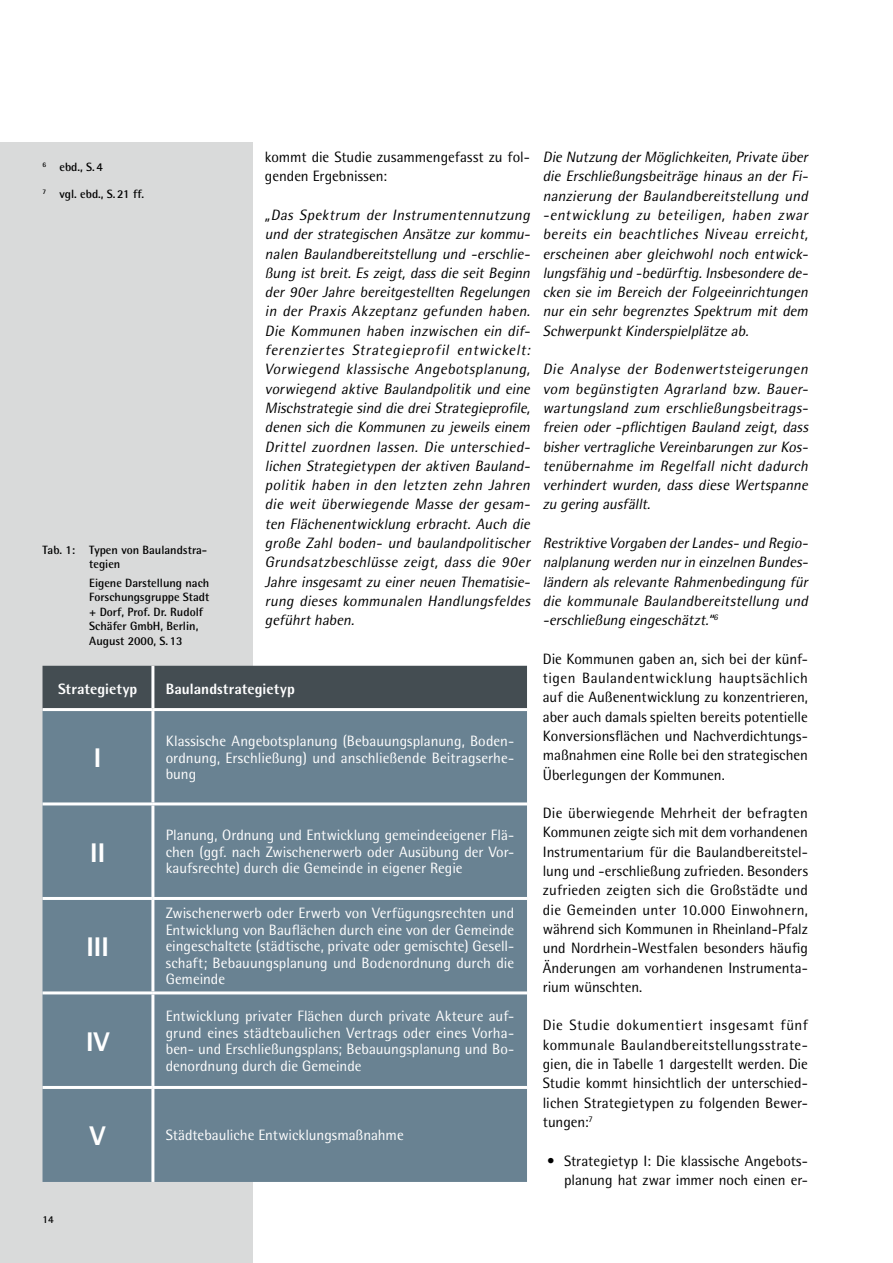
<style>
.page{position:relative;width:893px;height:1263px;background:#fff}
.page>*{position:absolute;margin:0;border:0;box-sizing:border-box;transform-origin:0 0}
.t1{font:800 27px "Agfa Rotis Semisans";letter-spacing:-.005em;color:#fff}
.t2{font:italic 15px/19.4px "Agfa Rotis Semisans";color:#000;text-align:justify}
.t3{font:15px/19.4px "Agfa Rotis Semisans";color:#000;text-align:justify}
.t4{font:15px/16.5px "Agfa Rotis Semisans";color:#fff;text-align:justify}
.t5{font:800 15px "Agfa Rotis Semisans";letter-spacing:.005em;color:#fff}
.t6{font:700 12px/14.4px "Agfa Rotis Semisans";color:#000}
.t7{font:700 10.5px "Agfa Rotis Semisans";color:#000}
</style>
<div class="page">
<div style="left:0;top:143px;width:252px;height:1120px;background:#d9dada"></div>
<div style="left:43px;top:666px;width:484px;height:42px;background:#444d52"></div>
<div style="left:43px;top:711px;width:484px;height:471px;background:#698292"></div>
<hr style="left:151px;top:711px;width:3px;height:91px;background:#fff">
<hr style="left:43px;top:802px;width:110px;height:3px;background:#fff">
<hr style="left:153px;top:802px;width:374px;height:3px;background:#fff">
<hr style="left:151px;top:805px;width:3px;height:92px;background:#fff">
<hr style="left:43px;top:897px;width:110px;height:3px;background:#fff">
<hr style="left:153px;top:897px;width:374px;height:3px;background:#fff">
<hr style="left:151px;top:900px;width:3px;height:91px;background:#fff">
<hr style="left:43px;top:991px;width:110px;height:3px;background:#fff">
<hr style="left:153px;top:991px;width:374px;height:3px;background:#fff">
<hr style="left:151px;top:994px;width:3px;height:92px;background:#fff">
<hr style="left:43px;top:1086px;width:110px;height:3px;background:#fff">
<hr style="left:153px;top:1086px;width:374px;height:3px;background:#fff">
<hr style="left:151px;top:1089px;width:3px;height:93px;background:#fff">
<hr style="left:151px;top:666px;width:3px;height:42px;background:#fff">
<hr style="left:43px;top:708px;width:110px;height:3px;background:#fff">
<hr style="left:153px;top:708px;width:374px;height:3px;background:#fff">
<p class="t6" style="left:43px;top:160px;width:62px"><sup>6</sup> ebd., S.4</p>
<p class="t6" style="left:43px;top:187px;width:103px"><sup>7</sup> vgl. ebd., S.21 ff.</p>
<p class="t6" style="left:89px;top:542px;width:119px;text-indent:-47px">Tab. 1: Typen von Baulandstra&shy;tegien</p>
<p class="t6" style="left:89px;top:575px;width:121px">Eigene Darstellung nach<br>Forschungsgruppe Stadt + Dorf, Prof. Dr. Rudolf<br>Schäfer GmbH, Berlin,<br>August 2000, S.13</p>
<p class="t3" style="left:265px;top:147px;width:267px">kommt die Studie zusammengefasst zu fol&shy;genden Ergebnissen:</p>
<p class="t2" style="left:265px;top:205px;width:270px">„Das Spektrum der Instrumentennutzung und der strategischen Ansätze zur kommu&shy;nalen Baulandbereitstellung und -erschlie&shy;ßung ist breit. Es zeigt, dass die seit Beginn der 90er Jahre bereitgestellten Regelungen in der Praxis Akzeptanz gefunden haben.<br>Die Kommunen haben inzwischen ein dif&shy;ferenziertes Strategieprofil entwickelt:<br>Vorwiegend klassische Angebotsplanung, vorwiegend aktive Baulandpolitik und eine Mischstrategie sind die drei Strategieprofile, denen sich die Kommunen zu jeweils einem Drittel zuordnen lassen. Die unterschied&shy;lichen Strategietypen der aktiven Bauland&shy;politik haben in den letzten zehn Jahren die weit überwiegende Masse der gesam&shy;ten Flächenentwicklung erbracht. Auch die große Zahl boden- und baulandpolitischer Grundsatzbeschlüsse zeigt, dass die 90er Jahre insgesamt zu einer neuen Thematisie&shy;rung dieses kommunalen Handlungsfeldes geführthaben.</p>
<p class="t5" style="left:58px;top:679px;width:81px">Strategietyp</p>
<p class="t5" style="left:166px;top:679px;width:131px">Baulandstrategietyp</p>
<h1 class="t1" style="left:94px;top:741px;width:9px">I</h1>
<h1 class="t1" style="left:90px;top:835px;width:16px">II</h1>
<h1 class="t1" style="left:87px;top:930px;width:24px">III</h1>
<h1 class="t1" style="left:86px;top:1024px;width:25px">IV</h1>
<p class="t4" style="left:166px;top:732px;width:350px">Klassische Angebotsplanung (Bebauungsplanung, Boden&shy;ordnung, Erschließung) und anschließende Beitragserhe&shy;bung</p>
<p class="t4" style="left:166px;top:827px;width:350px">Planung, Ordnung und Entwicklung gemeindeeigener Flä&shy;chen (ggf. nach Zwischenerwerb oder Ausübung der Vor&shy;kaufsrechte) durch die Gemeinde in eigener Regie</p>
<p class="t4" style="left:166px;top:905px;width:350px">Zwischenerwerb oder Erwerb von Verfügungsrechten und Entwicklung von Bauflächen durch eine von der Gemeinde eingeschaltete (städtische, private oder gemischte) Gesell&shy;schaft; Bebauungsplanung und Bodenordnung durch die Gemeinde</p>
<p class="t4" style="left:166px;top:1008px;width:350px">Entwicklung privater Flächen durch private Akteure auf&shy;grund eines städtebaulichen Vertrags oder eines Vorha&shy;ben- und Erschließungsplans; Bebauungsplanung und Bo&shy;denordnung durch die Gemeinde</p>
<p class="t7" style="left:43px;top:1213px;width:13px">14</p>
<h1 class="t1" style="left:90px;top:1119px;width:17px">V</h1>
<p class="t4" style="left:166px;top:1127px;width:240px">Städtebauliche Entwicklungsmaßnahme</p>
<p class="t2" style="left:543px;top:147px;width:270px">Die Nutzung derMöglichkeiten,Private über die Erschließungsbeiträge hinaus an der Fi&shy;nanzierung der Baulandbereitstellung und -entwicklung zu beteiligen, haben zwar bereits ein beachtliches Niveau erreicht, erscheinen aber gleichwohl noch entwick&shy;lungsfähig und -bedürftig.Insbesondere de&shy;cken sie im Bereich der Folgeeinrichtungen nur ein sehr begrenztes Spektrum mit dem SchwerpunktKinderspielplätze ab.</p>
<p class="t2" style="left:543px;top:359px;width:270px">Die Analyse der Bodenwertsteigerungen vom begünstigten Agrarland bzw. Bauer&shy;wartungsland zum erschließungsbeitrags&shy;freien oder -pflichtigen Bauland zeigt, dass bisher vertragliche Vereinbarungen zur Kos&shy;tenübernahme im Regelfall nicht dadurch verhindert wurden, dass diese Wertspanne zu gering ausfällt.</p>
<p class="t2" style="left:543px;top:533px;width:270px">Restriktive Vorgaben derLandes- und Regio&shy;nalplanung werden nurin einzelnen Bundes&shy;ländern als relevante Rahmenbedingung für die kommunale Baulandbereitstellung und -erschließung eingeschätzt.“<sup>6</sup></p>
<p class="t3" style="left:543px;top:649px;width:267px">Die Kommunen gaben an, sich bei der künf&shy;tigen Baulandentwicklung hauptsächlich auf die Außenentwicklung zu konzentrieren, aber auch damals spielten bereits potentielle Konversionsflächen und Nachverdichtungs&shy;maßnahmen eine Rolle bei den strategischen Überlegungen der Kommunen.</p>
<p class="t3" style="left:543px;top:803px;width:267px">Die überwiegende Mehrheit der befragten Kommunen zeigte sich mit dem vorhandenen Instrumentarium für die Baulandbereitstel&shy;lung und -erschließung zufrieden. Besonders zufrieden zeigten sich die Großstädte und die Gemeinden unter 10.000 Einwohnern, während sich Kommunen in Rheinland-Pfalz und Nordrhein-Westfalen besonders häufig Änderungen am vorhandenen Instrumenta&shy;rium wünschten.</p>
<p class="t3" style="left:543px;top:1015px;width:267px">Die Studie dokumentiert insgesamt fünf kommunale Baulandbereitstellungsstrate&shy;gien, die in Tabelle 1 dargestellt werden. Die Studie kommt hinsichtlich der unterschied&shy;lichen Strategietypen zu folgenden Bewer&shy;tungen:<sup>7</sup></p>
<p class="t3" style="left:547px;top:1151px;width:262px;text-align:right">• Strategietyp I: Die klassische Angebots&shy;planung hat zwar immer noch einen er-</p>
</div>
